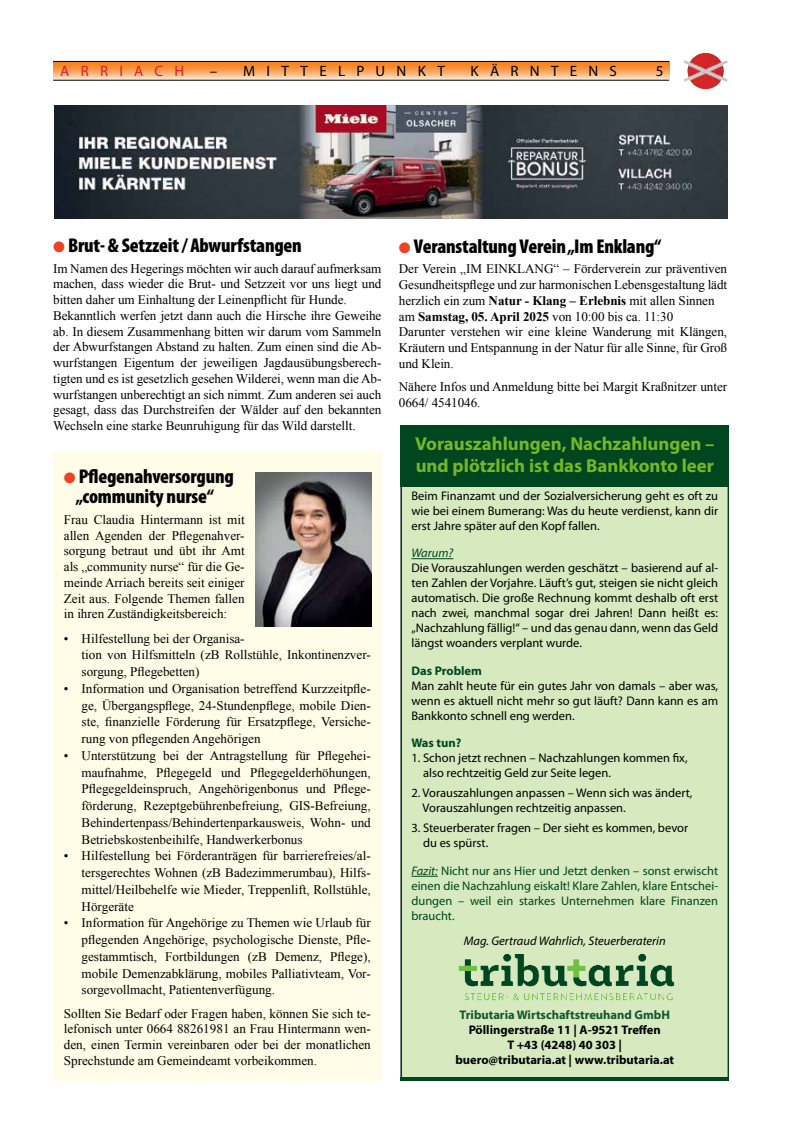
<style>
.page{position:relative;width:798px;height:1134px;background:#fff}
.page>*{position:absolute;margin:0;border:0;box-sizing:border-box;transform-origin:0 0}
.t1{font:900 condensed 20px/20px "Myriad Pro";letter-spacing:-.01em;color:#000;text-align:center}
.t2{font:700 18.75px/22.5px "Myriad Pro";color:#76b729}
.t3{font:15px "Myriad Pro";letter-spacing:.75em;color:#000}
.t4{font:15px "Myriad Pro";letter-spacing:.75em;color:#e11b22}
.t5{font:13.12px/15.8px "Times New Roman";letter-spacing:-.005em;color:#000;text-align:justify}
.t6{font:12.5px/15px "Myriad Pro";color:#000;text-align:justify}
.t7{font:12.5px/15px "Myriad Pro";color:#00471f;text-align:justify}
.t8{font:700 12.5px/15px "Myriad Pro";color:#000;text-align:center}
.t9{font:italic 12.5px "Myriad Pro";color:#000}
.t10{font:700 12.5px "Myriad Pro";color:#13562f}
.t11{font:700 12.5px "Myriad Pro";color:#004720}
.t12{font:italic 12.5px "Myriad Pro";color:#004720}
.s1{color:#ef4123}
.s2{font-weight:700}
.s3{font-style:italic}
</style>
<div class="page">
<svg style="left:53px;top:62px;width:616px;height:18px;background:#f5a764"></svg>
<hr style="left:53px;top:61px;width:616px;height:1px;background:#000">
<img style="left:683px;top:53px;width:44px;height:36px">
<hr style="left:53px;top:80px;width:616px;height:1px;background:#000">
<div style="left:53px;top:452px;width:328px;height:629px;background:#fffce8"></div>
<img style="left:255px;top:472px;width:116px;height:154px">
<img style="left:54px;top:105px;width:673px;height:114px">
<div style="left:401px;top:426px;width:327px;height:654px;background:#d6e9bf"></div>
<img style="left:458px;top:953px;width:217px;height:48px">
<hr style="left:400px;top:1077px;width:328px;height:4px;background:#00471f">
<div style="left:400px;top:425px;width:328px;height:61px;background:#00471f"></div>
<hr style="left:411px;top:558px;width:42px;height:1px;background:#004720">
<svg style="left:411px;top:876px;width:26px;height:1px"></svg>
<p class="t4" style="left:60px;top:61px;width:125px">ARRIACH</p>
<p class="t3" style="left:210px;top:61px;width:236px">– MITTELPUNKT</p>
<p class="t3" style="left:470px;top:61px;width:148px">KÄRNTENS</p>
<p class="t3" style="left:655px;top:61px;width:9px">5</p>
<h1 class="t1" style="left:53px;top:235px;width:250px"><span class="s1">●</span> Brut- &amp; Setzzeit / Abwurfstangen</h1>
<p class="t5" style="left:53px;top:260px;width:329px;text-align:left">Im Namen des Hegerings möchten wir auch darauf aufmerksam machen, dass wieder die Brut- und Setzzeit vor uns liegt und bitten daher um Einhaltung der Leinenpflicht für Hunde.<br>Bekanntlich werfen jetzt dann auch die Hirsche ihre Geweihe ab. In diesem Zusammenhang bitten wir darum vom Sammeln der Abwurfstangen Abstand zu halten. Zum einen sind die Ab&shy;wurfstangen Eigentum der jeweiligen Jagdausübungsberech&shy;tigten und es ist gesetzlich gesehen Wilderei, wenn man die Ab&shy;wurfstangen unberechtigt an sich nimmt. Zum anderen sei auch gesagt, dass das Durchstreifen der Wälder auf den bekannten Wechseln eine starke Beunruhigung für das Wild darstellt.</p>
<h1 class="t1" style="left:64px;top:466px;width:171px"><span class="s1">●</span> Pflegenahversorgung „community nurse“</h1>
<p class="t5" style="left:64px;top:511px;width:182px">Frau Claudia Hintermann ist mit allen Agenden der Pflegenahver&shy;sorgung betraut und übt ihr Amt als „community nurse“ für die Ge&shy;meinde Arriach bereits seit einiger Zeit aus. Folgende Themen fallen in ihren Zuständigkeitsbereich:</p>
<p class="t5" style="left:81px;top:630px;width:290px;line-height:16.8px;text-align:left;text-indent:-18px">• Hilfestellung bei der Organisa-<br>tion von Hilfsmitteln (zB Rollstühle, Inkontinenzver&shy;sorgung, Pflegebetten)</p>
<p class="t5" style="left:81px;top:680px;width:290px;line-height:16.8px;text-indent:-18px">• Information und Organisation betreffend Kurzzeitpfle&shy;ge, Übergangspflege, 24-Stundenpflege, mobile Dien&shy;ste, finanzielle Förderung für Ersatzpflege, Versiche&shy;rung von pflegenden Angehörigen</p>
<p class="t5" style="left:81px;top:747px;width:290px;line-height:16.8px;text-indent:-18px">• Unterstützung bei der Antragstellung für Pflegehei&shy;maufnahme, Pflegegeld und Pflegegelderhöhungen, Pflegegeldeinspruch, Angehörigenbonus und Pflege&shy;förderung, Rezeptgebührenbefreiung, GIS-Befreiung, Behindertenpass/Behindertenparkausweis, Wohn- und Betriebskostenbeihilfe, Handwerkerbonus</p>
<p class="t5" style="left:81px;top:847px;width:290px;line-height:16.8px;text-indent:-18px">• Hilfestellung bei Förderanträgen für barrierefreies/al&shy;tersgerechtes Wohnen (zB Badezimmerumbau), Hilfs&shy;mittel/Heilbehelfe wie Mieder, Treppenlift, Rollstühle, Hörgeräte</p>
<p class="t5" style="left:81px;top:914px;width:290px;line-height:16.8px;text-indent:-18px">• Information für Angehörige zu Themen wie Urlaub für pflegenden Angehörige, psychologische Dienste, Pfle&shy;gestammtisch, Fortbildungen (zB Demenz, Pflege), mobile Demenzabklärung, mobiles Palliativteam, Vor&shy;sorgevollmacht, Patientenverfügung.</p>
<p class="t5" style="left:64px;top:1005px;width:308px">Sollten Sie Bedarf oder Fragen haben, können Sie sich te&shy;lefonisch unter 0664 88261981 an Frau Hintermann wen&shy;den, einen Termin vereinbaren oder bei der monatlichen Sprechstunde am Gemeindeamt vorbeikommen.</p>
<h1 class="t1" style="left:399px;top:235px;width:264px"><span class="s1">●</span> Veranstaltung Verein „Im Enklang“</h1>
<p class="t5" style="left:399px;top:261px;width:329px;text-align:left">Der Verein „IM EINKLANG“ – Förderverein zur präventiven Gesundheitspflege und zur harmonischen Lebensgestaltung lädt herzlich ein zum <span class="s2">Natur - Klang – Erlebnis</span> mit allen Sinnen am <span class="s2">Samstag, 05. April 2025</span> von 10:00 bis ca. 11:30<br>Darunter verstehen wir eine kleine Wanderung mit Klängen, Kräutern und Entspannung in der Natur für alle Sinne, für Groß und Klein.</p>
<p class="t5" style="left:399px;top:379px;width:329px">Nähere Infos und Anmeldung bitte bei Margit Kraßnitzer unter<br>0664/ 4541046.</p>
<h2 class="t2" style="left:415px;top:432px;width:301px">Vorauszahlungen, Nachzahlungen – und plötzlich ist das Bankkonto leer</h2>
<p class="t6" style="left:411px;top:488px;width:308px">Beim Finanzamt und der Sozialversicherung geht es oft zu wie bei einem Bumerang: Was du heute verdienst, kann dir erst Jahre später auf den Kopf fallen.</p>
<p class="t12" style="left:411px;top:545px;width:43px">Warum?</p>
<p class="t6" style="left:411px;top:561px;width:308px">Die Vorauszahlungen werden geschätzt – basierend auf al&shy;ten Zahlen der Vorjahre. Läuft’s gut, steigen sie nicht gleich automatisch. Die große Rechnung kommt deshalb oft erst nach zwei, manchmal sogar drei Jahren! Dann heißt es: „Nachzahlung fällig!“ – und das genau dann, wenn das Geld längst woanders verplant wurde.</p>
<p class="t11" style="left:411px;top:663px;width:72px">Das Problem</p>
<p class="t6" style="left:411px;top:678px;width:308px">Man zahlt heute für ein gutes Jahr von damals – aber was, wenn es aktuell nicht mehr so gut läuft? Dann kann es am Bankkonto schnell eng werden.</p>
<p class="t11" style="left:411px;top:735px;width:51px">Was tun?</p>
<p class="t6" style="left:423px;top:751px;width:266px;text-indent:-12px">1. Schon jetzt rechnen – Nachzahlungen kommen fix, also rechtzeitig Geld zur Seite legen.</p>
<p class="t6" style="left:422px;top:786px;width:271px;text-indent:-11px">2. Vorauszahlungen anpassen – Wenn sich was ändert,<br>Vorauszahlungen rechtzeitig anpassen.</p>
<p class="t6" style="left:423px;top:821px;width:266px;text-indent:-12px">3. Steuerberater fragen – Der sieht es kommen, bevor du es spürst.</p>
<p class="t7" style="left:411px;top:863px;width:308px"><span class="s3">Fazit:</span> Nicht nur ans Hier und Jetzt denken – sonst erwischt einen die Nachzahlung eiskalt! Klare Zahlen, klare Entschei&shy;dungen – weil ein starkes Unternehmen klare Finanzen braucht.</p>
<p class="t9" style="left:463px;top:933px;width:203px">Mag. Gertraud Wahrlich, Steuerberaterin</p>
<p class="t10" style="left:459px;top:1006px;width:212px">Tributaria Wirtschaftstreuhand GmbH</p>
<p class="t8" style="left:455px;top:1022px;width:220px">Pöllingerstraße 11 | A-9521 Treffen<br>T +43 (4248) 40 303 | buero@tributaria.at | www.tributaria.at</p>
</div>
